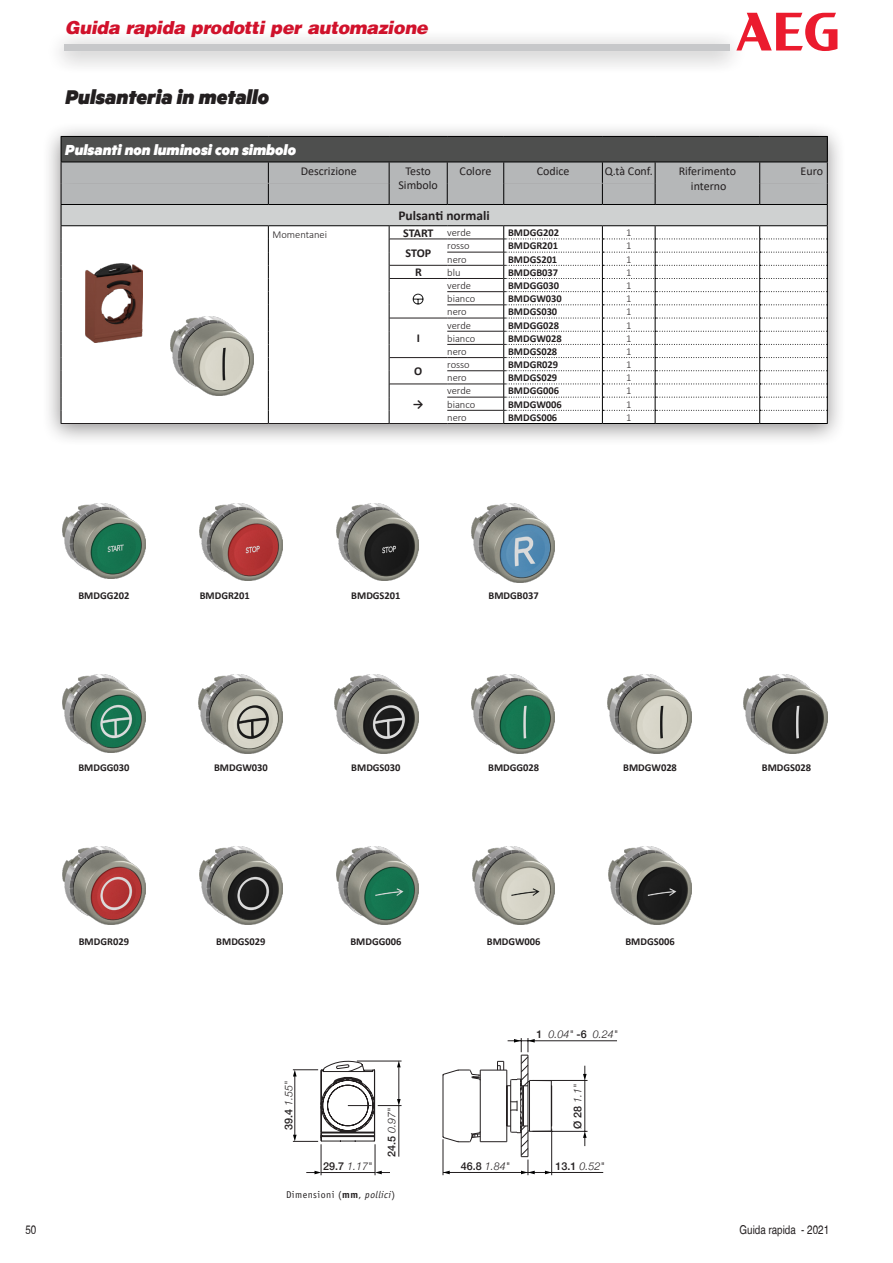
<style>
.page{position:relative;width:893px;height:1263px;background:#fff}
.page>*{position:absolute;margin:0;border:0;box-sizing:border-box;transform-origin:0 0}
.t1{font:italic 900 22.5px "Metric";color:#231f20}
.t2{font:italic 900 18px "Helvetica";color:#d1122c}
.t3{font:italic 900 16.5px "Metric";color:#fff}
.t4{font:700 13.5px "Calibri";color:#231f20}
.t5{font:12px/13.5px "Calibri";color:#231f20;text-align:center}
.t6{font:condensed 12px "Helvetica";color:#231f20}
.t7{font:700 12px "Calibri";letter-spacing:-.01em;color:#231f20}
.t8{font:italic 300 10.8px "Helvetica Neue";color:#231f20}
.t9{font:700 10.5px "Calibri";color:#231f20}
.t10{font:300 10.5px "Calibri";color:#231f20}
.t11{font:9.9px "Officina Sans";letter-spacing:.045em;color:#231f20}
.s1{font-weight:300;font-size:10.5px}
.s2{font-weight:500;font-style:normal}
.s3{font-weight:700}
.s4{font-style:italic}
</style>
<div class="page">
<div style="left:46px;top:30px;width:701px;height:44px;background:#231f20;opacity:.5"></div>
<div style="left:64px;top:45px;width:665px;height:6px;background:#c7c8ca"></div>
<svg style="left:736px;top:13px;width:101px;height:38px"></svg>
<div style="left:42px;top:121px;width:804px;height:326px;background:#231f20;opacity:.5"></div>
<hr style="left:602px;top:423px;width:53px;height:1px;background:#000">
<hr style="left:61px;top:136px;width:207px;height:1px;background:#000">
<hr style="left:268px;top:136px;width:121px;height:1px;background:#000">
<hr style="left:389px;top:136px;width:58px;height:1px;background:#000">
<hr style="left:447px;top:136px;width:57px;height:1px;background:#000">
<hr style="left:504px;top:136px;width:98px;height:1px;background:#000">
<hr style="left:602px;top:136px;width:53px;height:1px;background:#000">
<hr style="left:655px;top:136px;width:105px;height:1px;background:#000">
<hr style="left:760px;top:136px;width:68px;height:1px;background:#000">
<hr style="left:61px;top:423px;width:207px;height:1px;background:#231f20">
<hr style="left:268px;top:423px;width:121px;height:1px;background:#231f20">
<hr style="left:389px;top:423px;width:58px;height:1px;background:#231f20">
<hr style="left:447px;top:423px;width:56px;height:1px;background:#231f20">
<hr style="left:503px;top:423px;width:99px;height:1px;background:#000">
<hr style="left:655px;top:423px;width:105px;height:1px;background:#000">
<hr style="left:760px;top:423px;width:68px;height:1px;background:#000">
<svg style="left:61px;top:137px;width:767px;height:286px"></svg>
<hr style="left:443px;top:1172px;width:160px;height:1px;background:#231f20">
<hr style="left:532px;top:1131px;width:55px;height:1px;background:#231f20">
<hr style="left:532px;top:1080px;width:55px;height:1px;background:#231f20">
<hr style="left:585px;top:1080px;width:1px;height:52px;background:#231f20">
<hr style="left:508px;top:1040px;width:109px;height:1px;background:#231f20">
<hr style="left:321px;top:1172px;width:54px;height:1px;background:#231f20">
<hr style="left:321px;top:1144px;width:1px;height:31px;background:#231f20">
<hr style="left:375px;top:1144px;width:1px;height:31px;background:#231f20">
<hr style="left:399px;top:1105px;width:1px;height:52px;background:#231f20">
<svg style="left:306px;top:1171px;width:15px;height:3px"></svg>
<svg style="left:375px;top:1171px;width:15px;height:3px"></svg>
<svg style="left:443px;top:1038px;width:109px;height:137px"></svg>
<svg style="left:583px;top:1131px;width:4px;height:15px"></svg>
<svg style="left:583px;top:1066px;width:4px;height:14px"></svg>
<svg style="left:293px;top:1060px;width:109px;height:82px"></svg>
<img style="left:170px;top:316px;width:84px;height:79px">
<img style="left:86px;top:264px;width:57px;height:78px">
<img style="left:63px;top:503px;width:82px;height:76px">
<img style="left:63px;top:847px;width:82px;height:77px">
<img style="left:63px;top:674px;width:82px;height:78px">
<img style="left:200px;top:503px;width:82px;height:78px">
<img style="left:336px;top:503px;width:83px;height:78px">
<img style="left:471px;top:503px;width:84px;height:79px">
<img style="left:198px;top:674px;width:84px;height:79px">
<img style="left:335px;top:674px;width:84px;height:79px">
<img style="left:471px;top:674px;width:84px;height:79px">
<img style="left:607px;top:674px;width:84px;height:79px">
<img style="left:744px;top:674px;width:84px;height:79px">
<img style="left:200px;top:847px;width:82px;height:77px">
<img style="left:336px;top:847px;width:83px;height:77px">
<img style="left:472px;top:847px;width:83px;height:77px">
<img style="left:609px;top:847px;width:82px;height:77px">
<h2 class="t2" style="left:65px;top:16px;width:364px">Guida rapida prodotti per automazione</h2>
<h1 class="t1" style="left:65px;top:83px;width:205px">Pulsanteria in metallo</h1>
<h3 class="t3" style="left:65px;top:140px;width:232px">Pulsanti non luminosi con simbolo</h3>
<p class="t5" style="left:301px;top:164px;width:58px">Descrizione</p>
<p class="t5" style="left:398px;top:164px;width:41px">Testo<br>Simbolo</p>
<p class="t5" style="left:460px;top:164px;width:33px">Colore</p>
<p class="t5" style="left:537px;top:164px;width:34px">Codice</p>
<p class="t5" style="left:605px;top:164px;width:50px">Q.tà Conf.</p>
<p class="t5" style="left:679px;top:164px;width:59px;line-height:14.4px">Riferimento interno</p>
<p class="t5" style="left:801px;top:164px;width:24px">Euro</p>
<p class="t4" style="left:398px;top:206px;width:93px">Pulsanti normali</p>
<p class="t10" style="left:273px;top:228px;width:56px">Momentanei</p>
<p class="t7" style="left:403px;top:224px;width:69px">START <span class="s1">verde</span></p>
<p class="t9" style="left:508px;top:225px;width:53px">BMDGG202</p>
<p class="t10" style="left:626px;top:226px;width:7px">1</p>
<p class="t7" style="left:406px;top:244px;width:27px">STOP</p>
<p class="t10" style="left:447px;top:239px;width:24px">rosso</p>
<p class="t9" style="left:508px;top:239px;width:52px">BMDGR201</p>
<p class="t10" style="left:626px;top:239px;width:7px">1</p>
<p class="t10" style="left:447px;top:253px;width:21px">nero</p>
<p class="t9" style="left:508px;top:252px;width:51px">BMDGS201</p>
<p class="t10" style="left:626px;top:253px;width:7px">1</p>
<p class="t7" style="left:415px;top:264px;width:8px">R</p>
<p class="t10" style="left:447px;top:266px;width:15px">blu</p>
<p class="t9" style="left:508px;top:265px;width:52px">BMDGB037</p>
<p class="t10" style="left:626px;top:266px;width:7px">1</p>
<p class="t10" style="left:447px;top:279px;width:25px">verde</p>
<p class="t9" style="left:508px;top:278px;width:53px">BMDGG030</p>
<p class="t10" style="left:626px;top:279px;width:7px">1</p>
<p class="t10" style="left:447px;top:292px;width:30px">bianco</p>
<p class="t9" style="left:508px;top:291px;width:55px">BMDGW030</p>
<p class="t10" style="left:626px;top:292px;width:7px">1</p>
<p class="t10" style="left:447px;top:305px;width:21px">nero</p>
<p class="t9" style="left:508px;top:304px;width:51px">BMDGS030</p>
<p class="t10" style="left:626px;top:305px;width:7px">1</p>
<p class="t7" style="left:417px;top:330px;width:5px">I</p>
<p class="t10" style="left:447px;top:319px;width:25px">verde</p>
<p class="t9" style="left:508px;top:318px;width:53px">BMDGG028</p>
<p class="t10" style="left:626px;top:319px;width:7px">1</p>
<p class="t10" style="left:447px;top:332px;width:30px">bianco</p>
<p class="t9" style="left:508px;top:331px;width:55px">BMDGW028</p>
<p class="t10" style="left:626px;top:332px;width:7px">1</p>
<p class="t10" style="left:447px;top:345px;width:21px">nero</p>
<p class="t9" style="left:508px;top:344px;width:51px">BMDGS028</p>
<p class="t10" style="left:626px;top:345px;width:7px">1</p>
<p class="t7" style="left:414px;top:363px;width:10px">O</p>
<p class="t10" style="left:447px;top:358px;width:24px">rosso</p>
<p class="t9" style="left:508px;top:357px;width:52px">BMDGR029</p>
<p class="t10" style="left:626px;top:358px;width:7px">1</p>
<p class="t10" style="left:447px;top:371px;width:21px">nero</p>
<p class="t9" style="left:508px;top:370px;width:51px">BMDGS029</p>
<p class="t10" style="left:626px;top:371px;width:7px">1</p>
<p class="t7" style="left:413px;top:396px;width:12px">→</p>
<p class="t10" style="left:447px;top:384px;width:25px">verde</p>
<p class="t9" style="left:508px;top:384px;width:53px">BMDGG006</p>
<p class="t10" style="left:626px;top:384px;width:7px">1</p>
<p class="t10" style="left:447px;top:398px;width:30px">bianco</p>
<p class="t9" style="left:508px;top:397px;width:55px">BMDGW006</p>
<p class="t10" style="left:626px;top:398px;width:7px">1</p>
<p class="t10" style="left:447px;top:411px;width:21px">nero</p>
<p class="t9" style="left:508px;top:410px;width:51px">BMDGS006</p>
<p class="t10" style="left:626px;top:411px;width:7px">1</p>
<p class="t9" style="left:78px;top:588px;width:53px">BMDGG202</p>
<p class="t9" style="left:200px;top:588px;width:52px">BMDGR201</p>
<p class="t9" style="left:351px;top:588px;width:51px">BMDGS201</p>
<p class="t9" style="left:489px;top:588px;width:52px">BMDGB037</p>
<p class="t9" style="left:78px;top:760px;width:53px">BMDGG030</p>
<p class="t9" style="left:214px;top:760px;width:55px">BMDGW030</p>
<p class="t9" style="left:351px;top:760px;width:51px">BMDGS030</p>
<p class="t9" style="left:488px;top:760px;width:53px">BMDGG028</p>
<p class="t9" style="left:623px;top:760px;width:55px">BMDGW028</p>
<p class="t9" style="left:762px;top:760px;width:51px">BMDGS028</p>
<p class="t9" style="left:79px;top:934px;width:52px">BMDGR029</p>
<p class="t9" style="left:216px;top:934px;width:51px">BMDGS029</p>
<p class="t9" style="left:350px;top:934px;width:53px">BMDGG006</p>
<p class="t9" style="left:487px;top:934px;width:55px">BMDGW006</p>
<p class="t9" style="left:625px;top:934px;width:51px">BMDGS006</p>
<p class="t8" style="left:537px;top:1026px;width:83px"><span class="s2">1</span> 0.04" <span class="s2">-6</span> 0.24"</p>
<p class="t8" style="left:280px;top:1130px;width:50px;rotate:-90deg"><span class="s2">39.4</span> 1.55"</p>
<p class="t8" style="left:383px;top:1157px;width:50px;rotate:-90deg"><span class="s2">24.5</span> 0.97"</p>
<p class="t8" style="left:569px;top:1129px;width:47px;rotate:-90deg"><span class="s2">Ø 28</span> 1.1"</p>
<p class="t8" style="left:323px;top:1158px;width:50px"><span class="s2">29.7</span> 1.17"</p>
<p class="t8" style="left:461px;top:1158px;width:50px"><span class="s2">46.8</span> 1.84"</p>
<p class="t8" style="left:555px;top:1158px;width:50px"><span class="s2">13.1</span> 0.52"</p>
<p class="t11" style="left:286px;top:1189px;width:111px">Dimensioni (<span class="s3">mm</span>, <span class="s4">pollici</span>)</p>
<p class="t6" style="left:26px;top:1222px;width:12px">50</p>
<p class="t6" style="left:740px;top:1222px;width:91px">Guida rapida - 2021</p>
</div>
